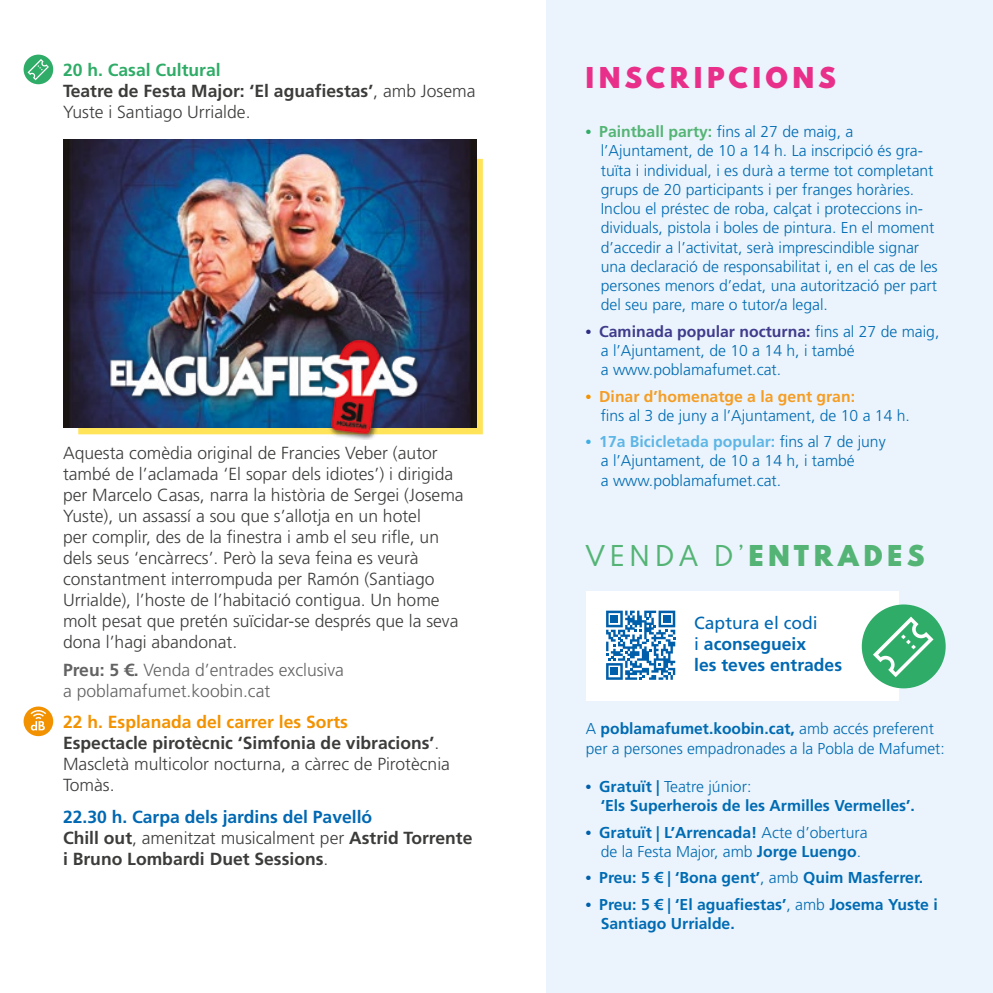
<style>
.page{position:relative;width:993px;height:993px;background:#fff}
.page>*{position:absolute;margin:0;border:0;box-sizing:border-box;transform-origin:0 0}
.t1{font:900 28px "Spartan MB";letter-spacing:.18em;color:#54b475}
.t2{font:900 28px "Spartan MB";letter-spacing:.18em;color:#e8308a}
.t3{font:300 17.5px/21px "Frutiger LT Std";color:#3c3c3b}
.t4{font:700 17.5px/21px "Frutiger LT Std";color:#3c3c3b}
.t5{font:300 17.5px/21px "Frutiger LT Std";color:#646363}
.t6{font:700 17.5px/21px "Frutiger LT Std";color:#0068b2}
.t7{font:300 15.75px/19.2px "Frutiger LT Std";color:#006bb3}
.t8{font:700 15.75px/19.2px "Frutiger LT Std";color:#006bb3}
.s1{color:#2fac67}
.s2{font-weight:300}
.s3{font-weight:700}
.s4{font-weight:700;color:#f39200}
.s5{color:#0068b2}
.s6{font-family:"Times";font-weight:400;color:#2fac67}
.s7{font-weight:700;color:#54b475}
.s8{font-family:"Times";font-weight:400;color:#2d2e83}
.s9{font-weight:700;color:#403b8c}
.s10{font-family:"Times";font-weight:400;color:#f39200}
.s11{font-weight:700;color:#f59d24}
.s12{font-family:"Times";font-weight:400;color:#3faee3}
.s13{font-weight:700;color:#5eb6e6}
.s14{font-weight:400}
.s15{font-family:"Times";font-weight:400;color:#005faa}
</style>
<div class="page">
<svg style="left:69px;top:150px;width:414px;height:285px;background:#dfc95d"></svg>
<div style="left:546px;top:0;width:446px;height:992px;background:#ebf4fc"></div>
<img style="left:63px;top:139px;width:413px;height:288px">
<img style="left:96px;top:326px;width:341px;height:113px">
<div style="left:24px;top:706px;width:29px;height:30px;background:#f39200;border-radius:50%"></div>
<svg style="left:30px;top:710px;width:16px;height:20px"></svg>
<div style="left:585px;top:590px;width:313px;height:110px;background:#fff"></div>
<div style="left:861px;top:604px;width:84px;height:84px;background:#2fac67;border-radius:50%"></div>
<svg style="left:872px;top:616px;width:61px;height:61px"></svg>
<svg style="left:606px;top:610px;width:69px;height:69px"></svg>
<div style="left:610px;top:615px;width:7px;height:7px;background:#005faa"></div>
<div style="left:663px;top:615px;width:7px;height:7px;background:#005faa"></div>
<div style="left:610px;top:667px;width:7px;height:7px;background:#005faa"></div>
<div style="left:24px;top:55px;width:29px;height:29px;background:#2fac67;border-radius:50%"></div>
<svg style="left:28px;top:59px;width:21px;height:21px"></svg>
<p class="t4" style="left:63px;top:60px;width:414px"><span class="s1">20 h. Casal Cultural<br></span>Teatre de Festa Major: ‘El aguafiestas’<span class="s2">, amb Josema<br>Yuste i Santiago Urrialde.</span></p>
<p class="t3" style="left:63px;top:442px;width:402px">Aquesta comèdia original de Francies Veber (autor també de l’aclamada ‘El sopar dels idiotes’) i dirigida per Marcelo Casas, narra la història de Sergei (Josema Yuste), un assassí a sou que s’allotja en un hotel<br>per complir, des de la finestra i amb el seu rifle, un dels seus ‘encàrrecs’. Però la seva feina es veurà constantment interrompuda per Ramón (Santiago Urrialde), l’hoste de l’habitació contigua. Un home molt pesat que pretén suïcidar-se després que la seva dona l’hagi abandonat.</p>
<p class="t5" style="left:63px;top:659px;width:282px"><span class="s3">Preu: 5 €.</span> Venda d’entrades exclusiva a poblamafumet.koobin.cat</p>
<p class="t3" style="left:63px;top:712px;width:388px"><span class="s4">22 h. Esplanada del carrer les Sorts<br></span><span class="s3">Espectacle pirotècnic ‘Simfonia de vibracions’</span>.<br>Mascletà multicolor nocturna, a càrrec de Pirotècnia Tomàs.</p>
<p class="t4" style="left:63px;top:806px;width:411px"><span class="s5">22.30 h. Carpa dels jardins del Pavelló<br></span>Chill out<span class="s2">, amenitzat musicalment per</span> Astrid Torrente i Bruno Lombardi Duet Sessions<span class="s2">.</span></p>
<h1 class="t2" style="left:585px;top:57px;width:251px">INSCRIPCIONS</h1>
<p class="t7" style="left:600px;top:122px;width:338px;text-indent:-15px"><span class="s6">•</span> <span class="s7">Paintball party:</span> fins al 27 de maig, a l’Ajuntament, de 10 a 14 h. La inscripció és gra&shy;tuïta i individual, i es durà a terme tot completant grups de 20 participants i per franges horàries.<br>Inclou el préstec de roba, calçat i proteccions in&shy;dividuals, pistola i boles de pintura. En el moment d’accedir a l’activitat, serà imprescindible signar una declaració de responsabilitat i, en el cas de les persones menors d’edat, una autorització per part del seu pare, mare o tutor/a legal.</p>
<p class="t7" style="left:600px;top:322px;width:340px;text-indent:-15px"><span class="s8">•</span> <span class="s9">Caminada popular nocturna:</span> fins al 27 de maig, a l’Ajuntament, de 10 a 14 h, i també<br>a www.poblamafumet.cat.</p>
<p class="t7" style="left:600px;top:386px;width:310px;text-indent:-15px"><span class="s10">•</span> <span class="s11">Dinar d’homenatge a la gent gran:<br></span>fins al 3 de juny a l’Ajuntament, de 10 a 14 h.</p>
<p class="t7" style="left:600px;top:432px;width:286px;text-indent:-15px"><span class="s12">•</span> <span class="s13">17a Bicicletada popular:</span> fins al 7 de juny a l’Ajuntament, de 10 a 14 h, i també<br>a www.poblamafumet.cat.</p>
<h1 class="t1" style="left:585px;top:535px;width:340px"><span class="s14">VENDA D’</span>ENTRADES</h1>
<p class="t6" style="left:694px;top:612px;width:149px"><span class="s14">Captura el codi<br>i</span> aconsegueix<br>les teves entrades</p>
<p class="t7" style="left:585px;top:719px;width:360px">A <span class="s3">poblamafumet.koobin.cat,</span> amb accés preferent per a persones empadronades a la Pobla de Mafumet:</p>
<p class="t8" style="left:600px;top:776px;width:315px;text-indent:-15px"><span class="s15">•</span> Gratuït | <span class="s2">Teatre júnior:<br></span>‘Els Superherois de les Armilles Vermelles’.</p>
<p class="t7" style="left:585px;top:822px;width:283px;text-align:center"><span class="s15">•</span> <span class="s3">Gratuït | L’Arrencada!</span> Acte d’obertura de la Festa Major, amb <span class="s3">Jorge Luengo</span>.</p>
<p class="t8" style="left:585px;top:867px;width:338px"><span class="s15">•</span> Preu: 5 € | ‘Bona gent’<span class="s2">, amb</span> Quim Masferrer.</p>
<p class="t8" style="left:600px;top:894px;width:338px;text-indent:-15px"><span class="s15">•</span> Preu: 5 € | ‘El aguafiestas’<span class="s2">, amb</span> Josema Yuste i<br>Santiago Urrialde.</p>
</div>
